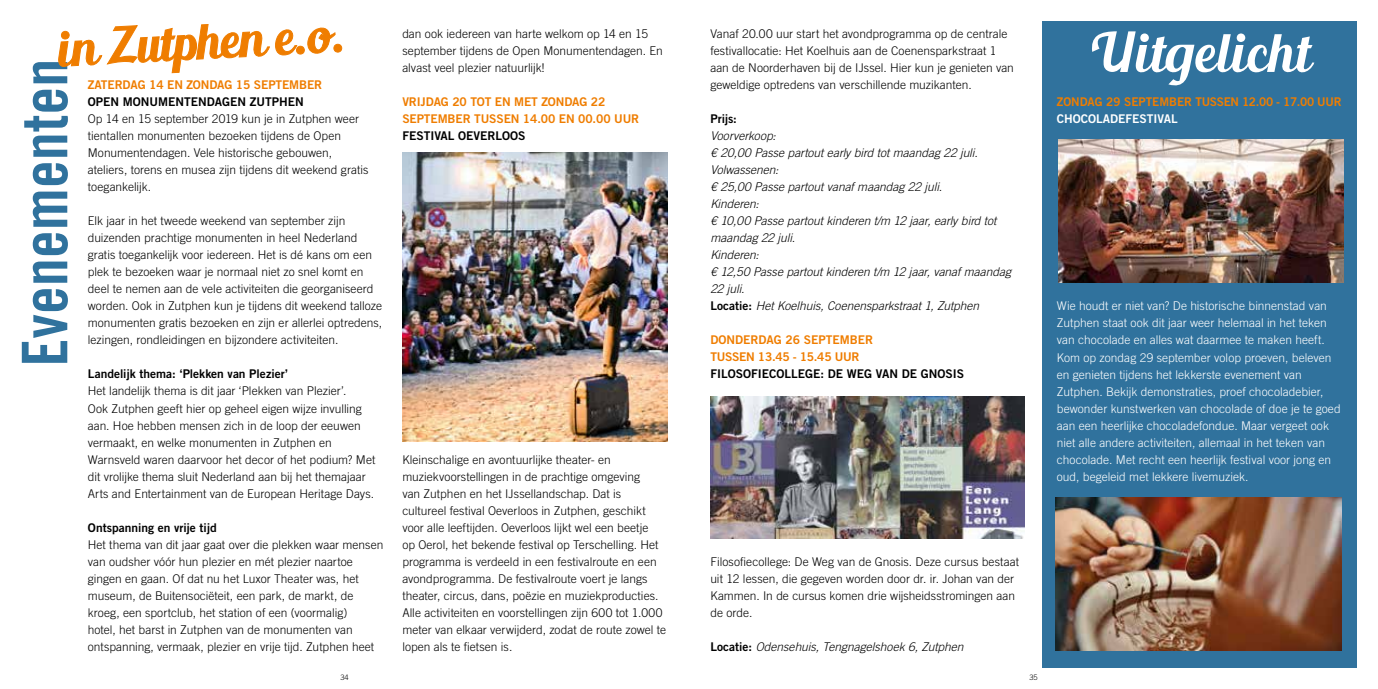
<style>
.page{position:relative;width:1378px;height:689px;background:#fff}
.page>*{position:absolute;margin:0;border:0;box-sizing:border-box;transform-origin:0 0}
.t1{font:63px "Trade Gothic LT Std Bd Cn 20";color:#30729d}
.t2{font:54px "Blenda Script";letter-spacing:.02em;color:#fff}
.t3{font:48.6px "Blenda Script";color:#ef7d00}
.t4{font:300 12px/17px "Trade Gothic LT Std";color:#000}
.t5{font:300 12px/17px "Trade Gothic LT Std";color:#fff}
.t6{font:italic 300 12px/17px "Trade Gothic LT Std";color:#000}
.t7{font:12px/17px "Trade Gothic LT Std Bd 2";letter-spacing:-.01em;color:#ef7d00}
.t8{font:12px "Trade Gothic LT Std Bd 2";color:#000}
.t9{font:12px "Trade Gothic LT Std Bd 2";color:#fff}
.t10{font:300 7.5px "Trade Gothic LT Std";color:#000}
.s1{font-family:"Trade Gothic LT Std Bd 2";font-weight:400;font-style:normal}
</style>
<div class="page">
<div style="left:1042px;top:21px;width:314px;height:647px;background:#30729d"></div>
<img style="left:1055px;top:497px;width:286px;height:154px">
<svg style="left:58px;top:24px;width:284px;height:49px"></svg>
<img style="left:710px;top:396px;width:315px;height:143px">
<img style="left:402px;top:152px;width:266px;height:289px">
<img style="left:1058px;top:139px;width:285px;height:144px">
<h3 class="t3" style="left:55px;top:18px;width:290px;rotate:-3deg">in Zutphen e.o.</h3>
<h1 class="t1" style="left:7px;top:367px;width:309px;rotate:-90deg">Evenementen</h1>
<p class="t7" style="left:88px;top:76px;width:236px">ZATERDAG 14 EN ZONDAG 15 SEPTEMBER</p>
<p class="t8" style="left:88px;top:95px;width:217px">OPEN MONUMENTENDAGEN ZUTPHEN</p>
<p class="t4" style="left:88px;top:110px;width:282px">Op 14 en 15 september 2019 kun je in Zutphen weer tientallen monumenten bezoeken tijdens de Open Monumentendagen. Vele historische gebouwen, ateliers, torens en musea zijn tijdens dit weekend gratis toegankelijk.</p>
<p class="t4" style="left:88px;top:212px;width:296px">Elk jaar in het tweede weekend van september zijn duizenden prachtige monumenten in heel Nederland gratis toegankelijk voor iedereen. Het is dé kans om een plek te bezoeken waar je normaal niet zo snel komt en deel te nemen aan de vele activiteiten die georganiseerd worden. Ook in Zutphen kun je tijdens dit weekend talloze monumenten gratis bezoeken en zijn er allerlei optredens, lezingen, rondleidingen en bijzondere activiteiten.</p>
<p class="t8" style="left:88px;top:367px;width:202px">Landelijk thema: ‘Plekken van Plezier’</p>
<p class="t4" style="left:88px;top:382px;width:289px">Het landelijk thema is dit jaar ‘Plekken van Plezier’.<br>Ook Zutphen geeft hier op geheel eigen wijze invulling aan. Hoe hebben mensen zich in de loop der eeuwen vermaakt, en welke monumenten in Zutphen en Warnsveld waren daarvoor het decor of het podium? Met dit vrolijke thema sluit Nederland aan bij het themajaar Arts and Entertainment van de European Heritage Days.</p>
<p class="t8" style="left:88px;top:520px;width:130px">Ontspanning en vrije tijd</p>
<p class="t4" style="left:88px;top:536px;width:297px">Het thema van dit jaar gaat over die plekken waar mensen van oudsher vóór hun plezier en mét plezier naartoe gingen en gaan. Of dat nu het Luxor Theater was, het museum, de Buitensociëteit, een park, de markt, de kroeg, een sportclub, het station of een (voormalig)<br>hotel, het barst in Zutphen van de monumenten van ontspanning, vermaak, plezier en vrije tijd. Zutphen heet</p>
<p class="t4" style="left:402px;top:25px;width:262px">dan ook iedereen van harte welkom op 14 en 15 september tijdens de Open Monumentendagen. En alvast veel plezier natuurlijk!</p>
<p class="t7" style="left:402px;top:93px;width:238px">VRIJDAG 20 TOT EN MET ZONDAG 22<br>SEPTEMBER TUSSEN 14.00 EN 00.00 UUR</p>
<p class="t8" style="left:402px;top:129px;width:125px">FESTIVAL OEVERLOOS</p>
<p class="t4" style="left:402px;top:451px;width:265px">Kleinschalige en avontuurlijke theater- en muziekvoorstellingen in de prachtige omgeving<br>van Zutphen en het IJssellandschap. Dat is cultureel festival Oeverloos in Zutphen, geschikt voor alle leeftijden. Oeverloos lijkt wel een beetje<br>op Oerol, het bekende festival op Terschelling. Het programma is verdeeld in een festivalroute en een avondprogramma. De festivalroute voert je langs theater, circus, dans, poëzie en muziekproducties.<br>Alle activiteiten en voorstellingen zijn 600 tot 1.000 meter van elkaar verwijderd, zodat de route zowel te lopen als te fietsen is.</p>
<p class="t4" style="left:710px;top:25px;width:305px">Vanaf 20.00 uur start het avondprogramma op de centrale festivallocatie: Het Koelhuis aan de Coenensparkstraat 1 aan de Noorderhaven bij de IJssel. Hier kun je genieten van geweldige optredens van verschillende muzikanten.</p>
<p class="t8" style="left:710px;top:112px;width:28px">Prijs:</p>
<p class="t6" style="left:710px;top:128px;width:302px">Voorverkoop:<br>€ 20,00 Passe partout early bird tot maandag 22 juli.<br>Volwassenen:<br>€ 25,00 Passe partout vanaf maandag 22 juli.<br>Kinderen:<br>€ 10,00 Passe partout kinderen t/m 12 jaar, early bird tot maandag 22 juli.<br>Kinderen:<br>€ 12,50 Passe partout kinderen t/m 12 jaar, vanaf maandag<br>22 juli.<br><span class="s1">Locatie:</span> Het Koelhuis, Coenensparkstraat 1, Zutphen</p>
<p class="t7" style="left:710px;top:331px;width:164px">DONDERDAG 26 SEPTEMBER<br>TUSSEN 13.45 - 15.45 UUR</p>
<p class="t8" style="left:710px;top:367px;width:255px">FILOSOFIECOLLEGE: DE WEG VAN DE GNOSIS</p>
<p class="t4" style="left:710px;top:553px;width:310px">Filosofiecollege: De Weg van de Gnosis. Deze cursus bestaat uit 12 lessen, die gegeven worden door dr. ir. Johan van der Kammen. In de cursus komen drie wijsheidsstromingen aan de orde.</p>
<p class="t6" style="left:710px;top:638px;width:255px"><span class="s1">Locatie:</span> Odensehuis, Tengnagelshoek 6, Zutphen</p>
<p class="t10" style="left:340px;top:672px;width:10px">34</p>
<p class="t10" style="left:1029px;top:672px;width:10px">35</p>
<h2 class="t2" style="left:1088px;top:18px;width:223px">Uitgelicht</h2>
<p class="t7" style="left:1057px;top:93px;width:286px">ZONDAG 29 SEPTEMBER TUSSEN 12.00 - 17.00 UUR</p>
<p class="t9" style="left:1057px;top:112px;width:122px">CHOCOLADEFESTIVAL</p>
<p class="t5" style="left:1057px;top:298px;width:285px">Wie houdt er niet van? De historische binnenstad van Zutphen staat ook dit jaar weer helemaal in het teken van chocolade en alles wat daarmee te maken heeft.<br>Kom op zondag 29 september volop proeven, beleven en genieten tijdens het lekkerste evenement van Zutphen. Bekijk demonstraties, proef chocoladebier, bewonder kunstwerken van chocolade of doe je te goed aan een heerlijke chocoladefondue. Maar vergeet ook niet alle andere activiteiten, allemaal in het teken van chocolade. Met recht een heerlijk festival voor jong en oud, begeleid met lekkere livemuziek.</p>
</div>
